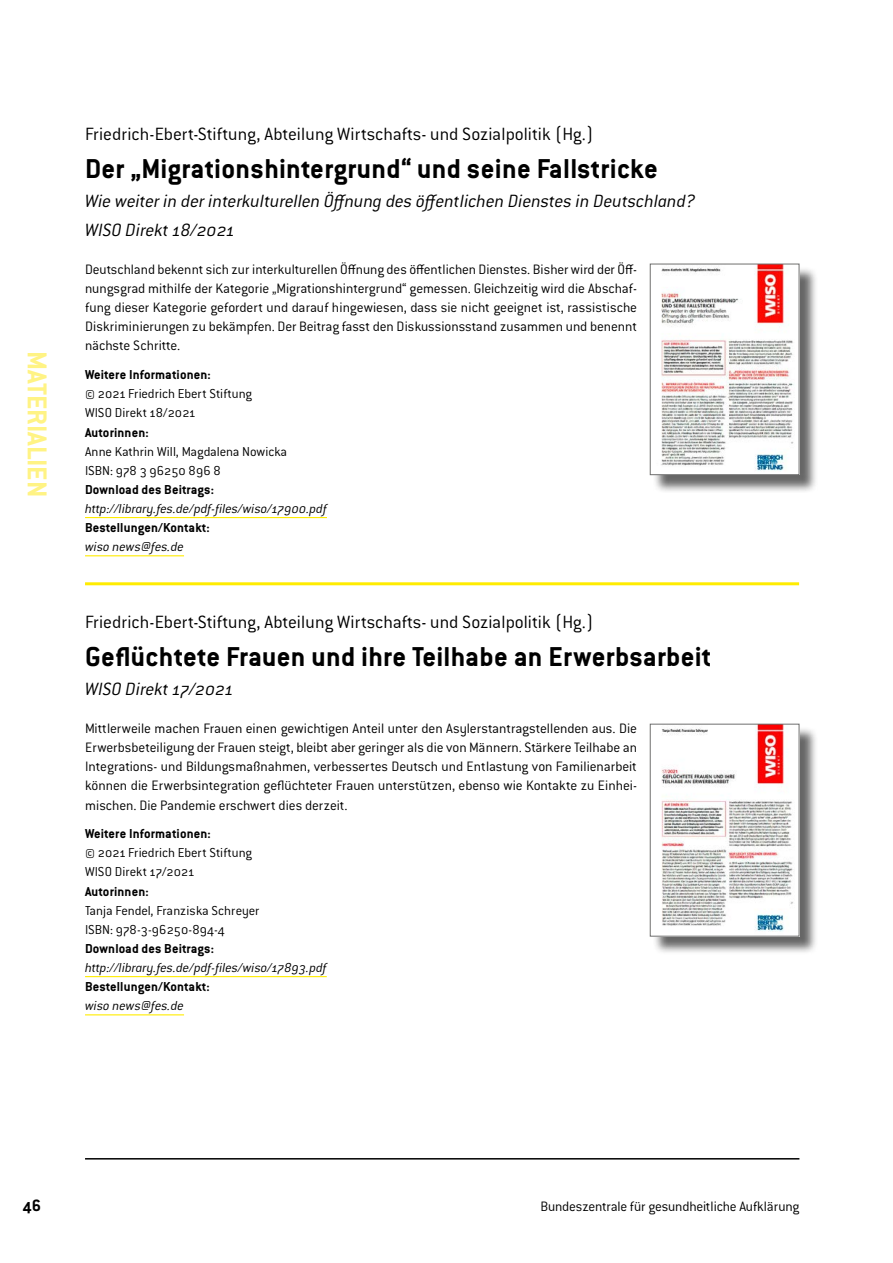
<style>
.page{position:relative;width:893px;height:1263px;background:#fff}
.page>*{position:absolute;margin:0;border:0;box-sizing:border-box;transform-origin:0 0}
.T02_Veranstaltungstitel{font:700 30px "Conduit ITC Pro";letter-spacing:.01em;color:#000}
.t1{font:700 30px "Conduit ITC Pro";color:#fff384}
.T03_Beschreibung_der_Veranstaltung{font:italic 300 19.5px "Conduit ITC Pro";color:#000}
.T01_Veranstalter{font:300 19.5px "Conduit ITC Pro";color:#000}
.T01_Veranstalter_2ter{font:300 19.5px "Conduit ITC Pro";color:#000}
.t2{font:700 18px "Conduit ITC Pro";color:#000}
.T05_Fließtext{font:300 15px/19.2px "Conduit ITC Pro";letter-spacing:-.005em;color:#000;text-align:justify}
.T07_Daten{font:300 14.25px "Conduit ITC Pro";letter-spacing:.01em;color:#000}
.T07_Daten-2{font:700 14.25px "Conduit ITC Pro";letter-spacing:.01em;color:#000}
.T07_Daten-3{font:italic 300 14.25px "Conduit ITC Pro";color:#000}
</style>
<div class="page">
<hr style="left:85px;top:1158px;width:714px;height:1px;background:#000">
<hr style="left:85px;top:517px;width:242px;height:1px;background:#ffec00">
<hr style="left:85px;top:555px;width:99px;height:1px;background:#ffec00">
<hr style="left:85px;top:582px;width:714px;height:3px;background:#ffec00">
<hr style="left:85px;top:976px;width:242px;height:1px;background:#ffec00">
<hr style="left:85px;top:1014px;width:99px;height:1px;background:#ffec00">
<div style="left:652px;top:726px;width:166px;height:229px;background:#000;opacity:.6"></div>
<img style="left:652px;top:726px;width:145px;height:208px">
<div style="left:650px;top:724px;width:149px;height:212px;border:1px solid #6f6f6e"></div>
<div style="left:652px;top:266px;width:166px;height:227px;background:#000;opacity:.6"></div>
<img style="left:652px;top:266px;width:145px;height:207px">
<div style="left:650px;top:264px;width:149px;height:211px;border:1px solid #6f6f6e"></div>
<h1 class="t1" style="left:54px;top:351px;width:148px;rotate:90deg">MATERIALIEN</h1>
<p class="T01_Veranstalter" style="left:85px;top:123px;width:510px">Friedrich-Ebert-Stiftung, Abteilung Wirtschafts- und Sozialpolitik (Hg.)</p>
<h1 class="T02_Veranstaltungstitel" style="left:85px;top:152px;width:574px">Der „Migrationshintergrund“ und seine Fallstricke</h1>
<p class="T03_Beschreibung_der_Veranstaltung" style="left:85px;top:190px;width:612px">Wie weiter in der interkulturellen Öffnung des öffentlichen Dienstes in Deutschland?</p>
<p class="T03_Beschreibung_der_Veranstaltung" style="left:85px;top:219px;width:151px">WISO Direkt 18/2021</p>
<p class="T05_Fließtext" style="left:85px;top:260px;width:554px">Deutschland bekennt sich zur interkulturellen Öffnung des öffentlichen Dienstes. Bisher wird der Öff&shy;nungsgrad mithilfe der Kategorie „Migrationshintergrund“ gemessen. Gleichzeitig wird die Abschaf&shy;fung dieser Kategorie gefordert und darauf hingewiesen, dass sie nicht geeignet ist, rassistische Diskriminierungen zu bekämpfen. Der Beitrag fasst den Diskussionsstand zusammen und benennt nächste Schritte.</p>
<p class="T07_Daten-2" style="left:85px;top:366px;width:127px">Weitere Informationen:</p>
<p class="T07_Daten" style="left:85px;top:386px;width:169px">© 2021 Friedrich Ebert Stiftung</p>
<p class="T07_Daten" style="left:85px;top:405px;width:112px">WISO Direkt 18/2021</p>
<p class="T07_Daten-2" style="left:85px;top:424px;width:65px">Autorinnen:</p>
<p class="T07_Daten" style="left:85px;top:443px;width:204px">Anne Kathrin Will, Magdalena Nowicka</p>
<p class="T07_Daten" style="left:85px;top:463px;width:137px">ISBN: 978 3 96250 896 8</p>
<p class="T07_Daten-2" style="left:85px;top:481px;width:131px">Download des Beitrags:</p>
<p class="T07_Daten-3" style="left:85px;top:501px;width:243px">http://library.fes.de/pdf-files/wiso/17900.pdf</p>
<p class="T07_Daten-2" style="left:85px;top:519px;width:126px">Bestellungen/Kontakt:</p>
<p class="T07_Daten-3" style="left:85px;top:539px;width:101px">wiso news@fes.de</p>
<p class="T01_Veranstalter_2ter" style="left:85px;top:611px;width:510px">Friedrich-Ebert-Stiftung, Abteilung Wirtschafts- und Sozialpolitik (Hg.)</p>
<h1 class="T02_Veranstaltungstitel" style="left:85px;top:639px;width:628px">Geflüchtete Frauen und ihre Teilhabe an Erwerbsarbeit</h1>
<p class="T03_Beschreibung_der_Veranstaltung" style="left:85px;top:678px;width:150px">WISO Direkt 17/2021</p>
<p class="T05_Fließtext" style="left:85px;top:719px;width:554px">Mittlerweile machen Frauen einen gewichtigen Anteil unter den Asylerstantragstellenden aus. Die Erwerbsbeteiligung der Frauen steigt, bleibt aber geringer als die von Männern. Stärkere Teilhabe an Integrations- und Bildungsmaßnahmen, verbessertes Deutsch und Entlastung von Familienarbeit können die Erwerbsintegration geflüchteter Frauen unterstützen, ebenso wie Kontakte zu Einhei&shy;mischen. Die Pandemie erschwert dies derzeit.</p>
<p class="T07_Daten-2" style="left:85px;top:825px;width:127px">Weitere Informationen:</p>
<p class="T07_Daten" style="left:85px;top:845px;width:169px">© 2021 Friedrich Ebert Stiftung</p>
<p class="T07_Daten" style="left:85px;top:864px;width:111px">WISO Direkt 17/2021</p>
<p class="T07_Daten-2" style="left:85px;top:883px;width:65px">Autorinnen:</p>
<p class="T07_Daten" style="left:85px;top:902px;width:176px">Tanja Fendel, Franziska Schreyer</p>
<p class="T07_Daten" style="left:85px;top:922px;width:141px">ISBN: 978-3-96250-894-4</p>
<p class="T07_Daten-2" style="left:85px;top:940px;width:131px">Download des Beitrags:</p>
<p class="T07_Daten-3" style="left:85px;top:960px;width:243px">http://library.fes.de/pdf-files/wiso/17893.pdf</p>
<p class="T07_Daten-2" style="left:85px;top:978px;width:126px">Bestellungen/Kontakt:</p>
<p class="T07_Daten-3" style="left:85px;top:998px;width:101px">wiso news@fes.de</p>
<p class="t2" style="left:23px;top:1195px;width:19px">46</p>
<p class="T05_Fließtext" style="left:541px;top:1197px;width:260px">Bundeszentrale für gesundheitliche Aufklärung</p>
</div>
